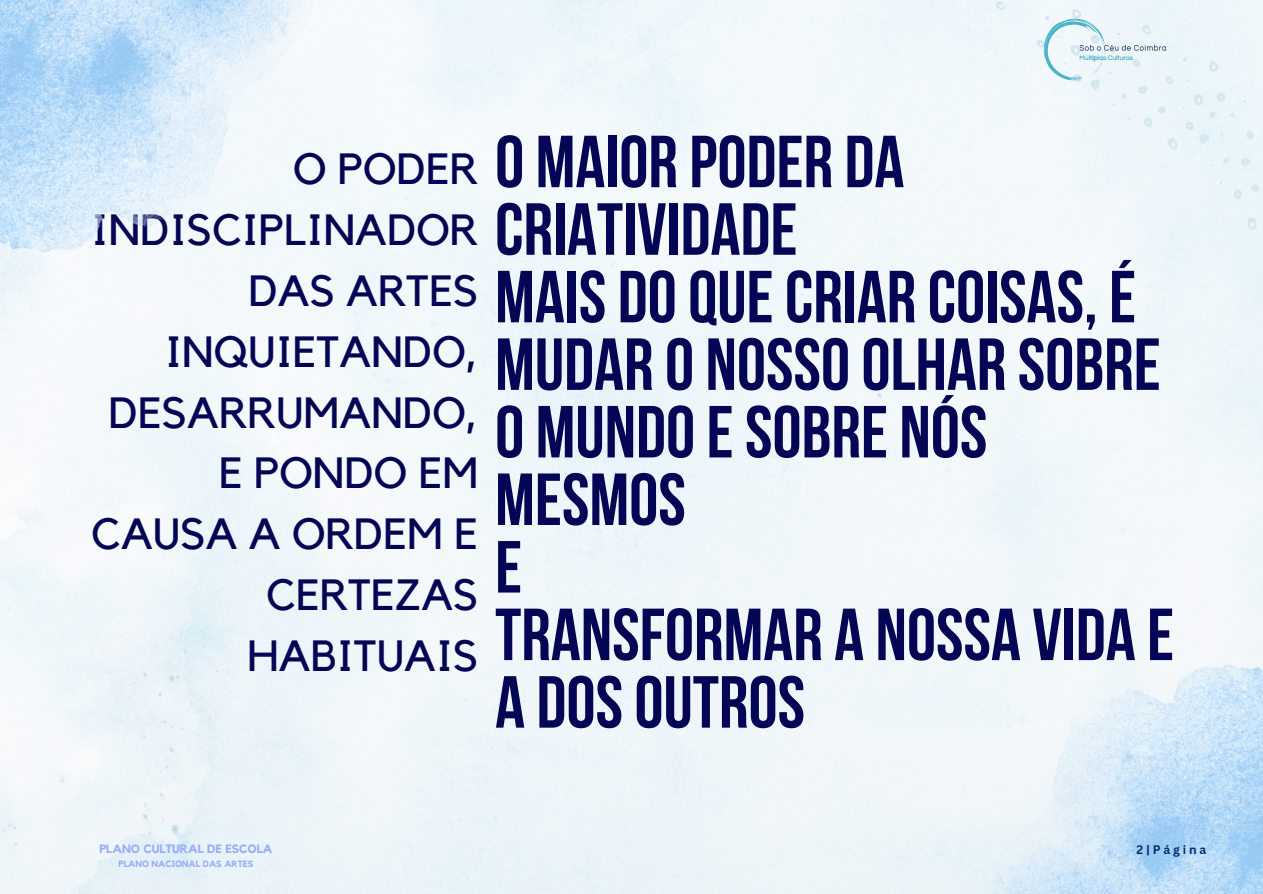
<style>
.page{position:relative;width:1263px;height:894px;background:#fff}
.page>*{position:absolute;margin:0;border:0;box-sizing:border-box;transform-origin:0 0}
.t1{font:700 73.5px/67.5px "Bebas Neue";color:#040554}
.t2{font:43.5px/60.8px "Kollektif";color:#040554;text-align:right}
.t3{font:700 12px "Kollektif";color:#99acff}
.t4{font:700 12px "Canva Sans";color:#032d68}
.t5{font:700 9px "Kollektif";color:#99acff}
.t6{font:6.75px "Questrial";color:#0097b2}
</style>
<div class="page">
<img style="left:969px;top:663px;width:294px;height:230px">
<img style="left:0;top:0;width:314px;height:253px">
<svg style="left:1247px;top:216px;width:10px;height:14px"></svg>
<svg style="left:1233px;top:189px;width:9px;height:10px"></svg>
<svg style="left:1241px;top:158px;width:9px;height:8px"></svg>
<svg style="left:1251px;top:184px;width:9px;height:8px"></svg>
<svg style="left:1246px;top:131px;width:7px;height:8px"></svg>
<svg style="left:1223px;top:158px;width:5px;height:5px"></svg>
<svg style="left:996px;top:0;width:10px;height:10px"></svg>
<svg style="left:1035px;top:9px;width:200px;height:141px"></svg>
<p class="t6" style="left:1079px;top:55px;width:55px">Múltiplas Culturas</p>
<p class="t2" style="left:91px;top:140px;width:389px">O PODER<br>INDISCIPLINADOR<br>DAS ARTES<br>INQUIETANDO,<br>DESARRUMANDO,<br>E PONDO EM<br>CAUSA A ORDEM E<br>CERTEZAS<br>HABITUAIS</p>
<p class="t1" style="left:495px;top:135px;width:680px">O MAIOR PODER DA<br>CRIATIVIDADE<br>MAIS DOQUECRIAR COISAS,É<br>MUDAR O NOSSOOLHAR SOBRE<br>O MUNDOESOBRE NÓS<br>MESMOS<br>E<br>TRANSFORMAR A NOSSA VIDA E<br>A DOSOUTROS</p>
<p class="t3" style="left:99px;top:843px;width:175px">PLANO CULTURAL DE ESCOLA</p>
<h1 class="t4" style="left:1136px;top:840px;width:71px">2 | P á g i n a</h1>
<p class="t5" style="left:119px;top:859px;width:136px">PLANO NACIONAL DAS ARTES</p>
</div>
